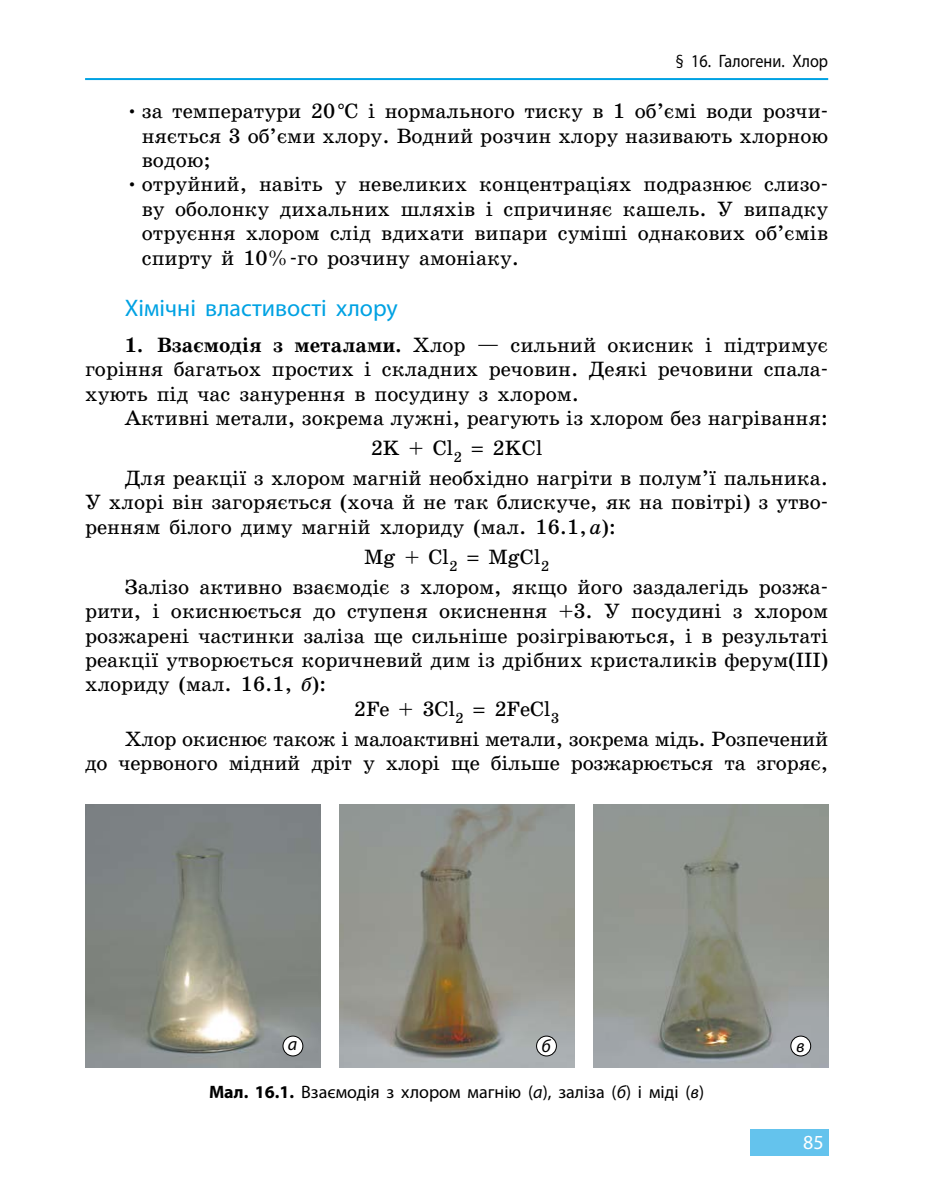
<style>
.page{position:relative;width:936px;height:1191px;background:#fff}
.page>*{position:absolute;margin:0;border:0;box-sizing:border-box;transform-origin:0 0}
.t1{font:24px "Myriad Pro";color:#00a2e3}
.t2{font:21px/24.4px "School Book C";color:#000;text-align:justify}
.t3{font:20px "Myriad Pro";color:#fff}
.t4{font:18px "Myriad Pro";color:#000}
.t5{font:18px "Myriad Pro";color:#000;scale:.9 1}
.t6{font:italic 18px "Myriad Pro";color:#000}
.s1{font-family:"Myriad Pro"}
.s2{font-weight:700}
.s3{font-style:italic}
</style>
<div class="page">
<hr style="left:85px;top:78px;width:743px;height:2px;background:#00a2e3">
<div style="left:749px;top:1129px;width:79px;height:27px;background:#64c3ed"></div>
<img style="left:85px;top:804px;width:235px;height:263px">
<img style="left:339px;top:804px;width:235px;height:263px">
<img style="left:593px;top:804px;width:235px;height:263px">
<div style="left:283px;top:1036px;width:20px;height:20px;background:#fff;border-radius:50%"></div>
<div style="left:282px;top:1035px;width:21px;height:21px;border:1px solid #000;border-radius:50%"></div>
<div style="left:536px;top:1036px;width:20px;height:20px;background:#fff;border-radius:50%"></div>
<div style="left:536px;top:1035px;width:21px;height:21px;border:1px solid #000;border-radius:50%"></div>
<div style="left:790px;top:1036px;width:20px;height:20px;background:#fff;border-radius:50%"></div>
<div style="left:790px;top:1035px;width:21px;height:21px;border:1px solid #000;border-radius:50%"></div>
<p class="t5" style="left:675px;top:50px;width:171px">§ 16. Галогени. Хлор</p>
<p class="t2" style="left:142px;top:99px;width:687px;text-indent:-17px">•за температури 20<span class="s1">°</span>С і нормального тиску в 1 об’ємі води розчи&shy;няється 3 об’єми хлору. Водний розчин хлору називають хлорною водою;</p>
<p class="t2" style="left:142px;top:172px;width:687px;text-indent:-17px">•отруйний, навіть у невеликих концентраціях подразнює слизо&shy;ву оболонку дихальних шляхів і спричиняє кашель. У випадку отруєння хлором слід вдихати випари суміші однакових об’ємів спирту й 10%-го розчину амоніаку.</p>
<p class="t1" style="left:125px;top:293px;width:274px">Хімічні властивості хлору</p>
<p class="t2" style="left:85px;top:333px;width:744px;text-indent:40px"><span class="s2">1. Взаємодія з металами.</span> Хлор — сильний окисник і підтримує горіння багатьох простих і складних речовин. Деякі речовини спала&shy;хують під час занурення в посудину з хлором.</p>
<p class="t2" style="left:125px;top:406px;width:704px">Активні метали, зокрема лужні, реагують із хлором без нагрівання:</p>
<p class="t2" style="left:370px;top:436px;width:173px">2K + Cl<sub>2</sub> <span class="s1">=</span> 2KCl</p>
<p class="t2" style="left:125px;top:466px;width:705px">Для реакції з хлором магній необхідно нагріти в полум’ї пальника.</p>
<p class="t2" style="left:85px;top:490px;width:744px">У хлорі він загоряється (хоча й не так блискуче, як на повітрі) з утво&shy;ренням білого диму магній хлориду (мал. 16.1,<span class="s3">а</span>):</p>
<p class="t2" style="left:125px;top:542px;width:705px;line-height:30px;text-indent:239px">Mg + Cl<sub>2</sub> <span class="s1">=</span> MgCl<sub>2<br></sub>Залізо активно взаємодіє з хлором, якщо його заздалегідь розжа-</p>
<p class="t2" style="left:85px;top:599px;width:744px">рити, і окиснюється до ступеня окиснення +3. У посудині з хлором</p>
<p class="t2" style="left:85px;top:623px;width:744px">розжарені частинки заліза ще сильніше розігріваються, і в результаті</p>
<p class="t2" style="left:85px;top:648px;width:744px">реакції утворюється коричневий дим із дрібних кристаликів ферум(III)</p>
<p class="t2" style="left:85px;top:672px;width:243px">хлориду (мал. 16.1, <span class="s3">б</span>):</p>
<p class="t2" style="left:354px;top:696px;width:207px">2Fe + 3Cl<sub>2</sub> <span class="s1">=</span> 2FeCl<sub>3</sub></p>
<p class="t2" style="left:85px;top:726px;width:744px;text-align:right">Хлор окиснює також і малоактивні метали, зокрема мідь. Розпечений<br>до червоного мідний дріт у хлорі ще більше розжарюється та згоряє,</p>
<p class="t6" style="left:288px;top:1032px;width:11px">а</p>
<p class="t6" style="left:541px;top:1034px;width:11px">б</p>
<p class="t6" style="left:796px;top:1034px;width:10px">в</p>
<p class="t4" style="left:209px;top:1080px;width:496px"><span class="s2">Мал. 16.1.</span> Взаємодія з хлором магнію (<span class="s3">а</span>), заліза (<span class="s3">б</span>) і міді (<span class="s3">в</span>)</p>
<p class="t3" style="left:803px;top:1130px;width:22px">85</p>
</div>
